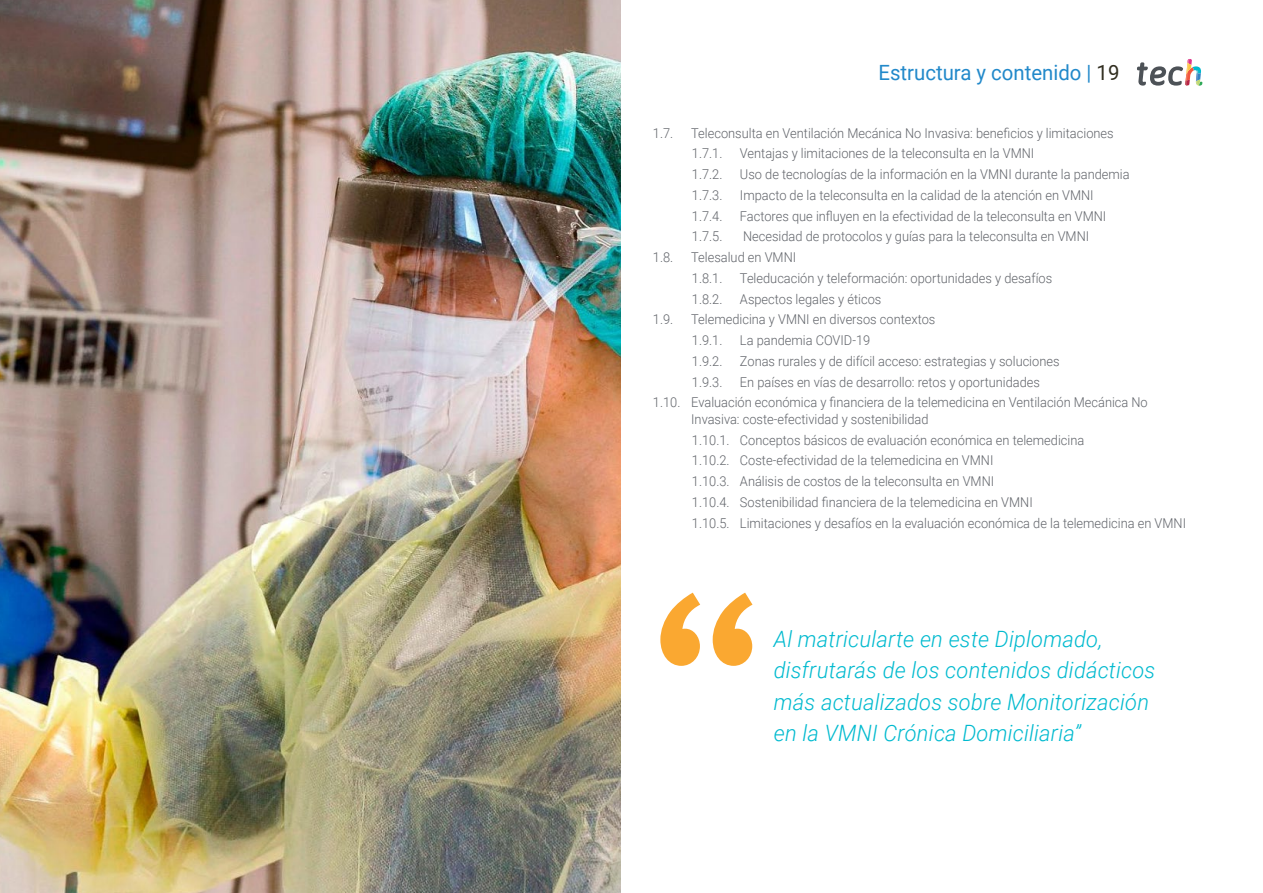
<style>
.page{position:relative;width:1263px;height:893px;background:#fff}
.page>*{position:absolute;margin:0;border:0;box-sizing:border-box;transform-origin:0 0}
.t1{font:italic 300 22.5px/31.5px "Roboto";letter-spacing:.01em;color:#00bacf}
.t2{font:21px "Roboto";color:#2289ca}
.t3{font:300 13.5px/20.7px "Roboto";color:#61646a;scale:.95 1}
.s1{color:#312e20}
</style>
<div class="page">
<img style="left:0;top:0;width:621px;height:893px">
<svg style="left:1137px;top:59px;width:65px;height:27px"></svg>
<svg style="left:660px;top:593px;width:92px;height:73px"></svg>
<h2 class="t2" style="left:878px;top:57px;width:242px">Estructura y contenido | <span class="s1">19</span></h2>
<p class="t3" style="left:653px;top:122px;width:23px">1.7.</p>
<p class="t3" style="left:691px;top:122px;width:446px">Teleconsulta en Ventilación Mecánica No Invasiva: beneficios y limitaciones<br>1.7.1.</p>
<p class="t3" style="left:740px;top:143px;width:311px">Ventajas y limitaciones de la teleconsulta en la VMNI</p>
<p class="t3" style="left:692px;top:164px;width:34px">1.7.2.</p>
<p class="t3" style="left:740px;top:164px;width:412px">Uso de tecnologías de la información en la VMNI durante la pandemia</p>
<p class="t3" style="left:692px;top:184px;width:34px">1.7.3.</p>
<p class="t3" style="left:740px;top:184px;width:374px">Impacto de la teleconsulta en la calidad de la atención en VMNI</p>
<p class="t3" style="left:692px;top:205px;width:34px">1.7.4.</p>
<p class="t3" style="left:740px;top:205px;width:387px">Factores que influyen en la efectividad de la teleconsulta en VMNI</p>
<p class="t3" style="left:692px;top:226px;width:34px">1.7.5.</p>
<p class="t3" style="left:743px;top:226px;width:366px">Necesidad de protocolos y guías para la teleconsulta en VMNI</p>
<p class="t3" style="left:653px;top:247px;width:23px">1.8.</p>
<p class="t3" style="left:691px;top:247px;width:112px">Telesalud en VMNI<br>1.8.1.</p>
<p class="t3" style="left:740px;top:267px;width:330px">Teleducación y teleformación: oportunidades y desafíos</p>
<p class="t3" style="left:692px;top:288px;width:34px">1.8.2.</p>
<p class="t3" style="left:740px;top:288px;width:150px">Aspectos legales y éticos</p>
<p class="t3" style="left:653px;top:309px;width:23px">1.9.</p>
<p class="t3" style="left:691px;top:309px;width:258px">Telemedicina y VMNI en diversos contextos<br>1.9.1.</p>
<p class="t3" style="left:740px;top:330px;width:139px">La pandemia COVID-19</p>
<p class="t3" style="left:692px;top:350px;width:34px">1.9.2.</p>
<p class="t3" style="left:740px;top:350px;width:338px">Zonas rurales y de difícil acceso: estrategias y soluciones</p>
<p class="t3" style="left:692px;top:371px;width:34px">1.9.3.</p>
<p class="t3" style="left:653px;top:371px;width:522px;text-indent:87px">En países en vías de desarrollo: retos y oportunidades<br>1.10. Evaluación económica y financiera de la telemedicina en Ventilación Mecánica No</p>
<p class="t3" style="left:691px;top:408px;width:522px">Invasiva: coste-efectividad y sostenibilidad<br>1.10.1. Conceptos básicos de evaluación económica en telemedicina<br>1.10.2. Coste-efectividad de la telemedicina en VMNI<br>1.10.3. Análisis de costos de la teleconsulta en VMNI<br>1.10.4. Sostenibilidad financiera de la telemedicina en VMNI<br>1.10.5. Limitaciones y desafíos en la evaluación económica de la telemedicina en VMNI</p>
<h1 class="t1" style="left:774px;top:622px;width:383px">Al matricularte en este Diplomado, disfrutarás de los contenidos didácticos más actualizados sobre Monitorización en la VMNI Crónica Domiciliaria”</h1>
</div>
